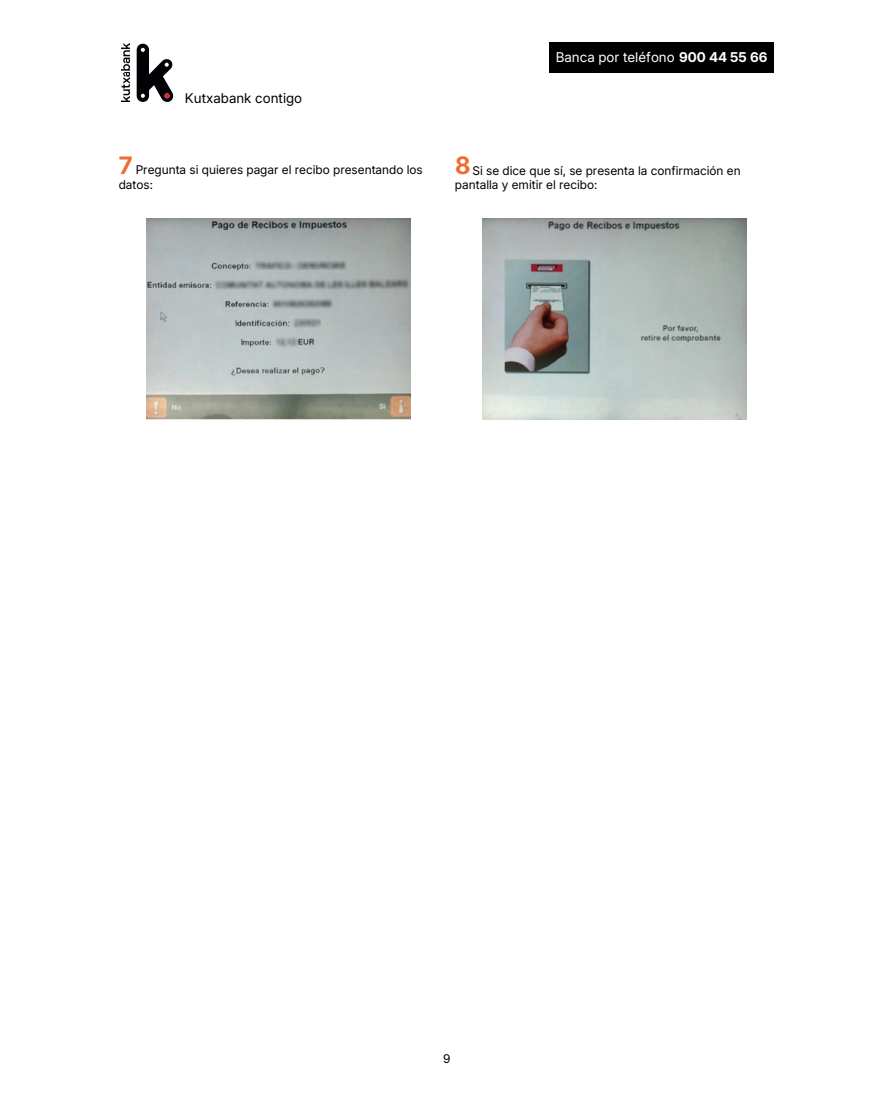
<style>
.page{position:relative;width:893px;height:1106px;background:#fff}
.page>*{position:absolute;margin:0;border:0;box-sizing:border-box;transform-origin:0 0}
.t1{font:700 24px "Inter 18 pt";color:#f06c30}
.t2{font:13.5px "Inter 18 pt";color:#fff}
.t3{font:13.5px "Inter 18 pt";color:#000}
.t4{font:12px/14.4px "Inter 18 pt";color:#000}
.s1{font-weight:700}
.s2{font-weight:700;font-size:24px;color:#f06c30}
</style>
<div class="page">
<img style="left:146px;top:219px;width:264px;height:200px">
<img style="left:483px;top:219px;width:263px;height:200px">
<div style="left:549px;top:43px;width:225px;height:30px;background:#000"></div>
<svg style="left:137px;top:44px;width:36px;height:58px"></svg>
<img style="left:121px;top:44px;width:8px;height:58px">
<p class="t3" style="left:185px;top:88px;width:119px">Kutxabank contigo</p>
<p class="t2" style="left:556px;top:47px;width:213px">Banca por teléfono <span class="s1">900 44 55 66</span></p>
<p class="t4" style="left:119px;top:162px;width:306px"><span class="s2">7</span> Pregunta si quieres pagar el recibo presentando los datos:</p>
<h1 class="t1" style="left:455px;top:148px;width:17px">8</h1>
<p class="t4" style="left:472px;top:163px;width:270px">Si se dice que sí, se presenta la confirmación en</p>
<p class="t4" style="left:455px;top:177px;width:144px">pantalla y emitir el recibo:</p>
<p class="t4" style="left:443px;top:1051px;width:9px">9</p>
</div>
